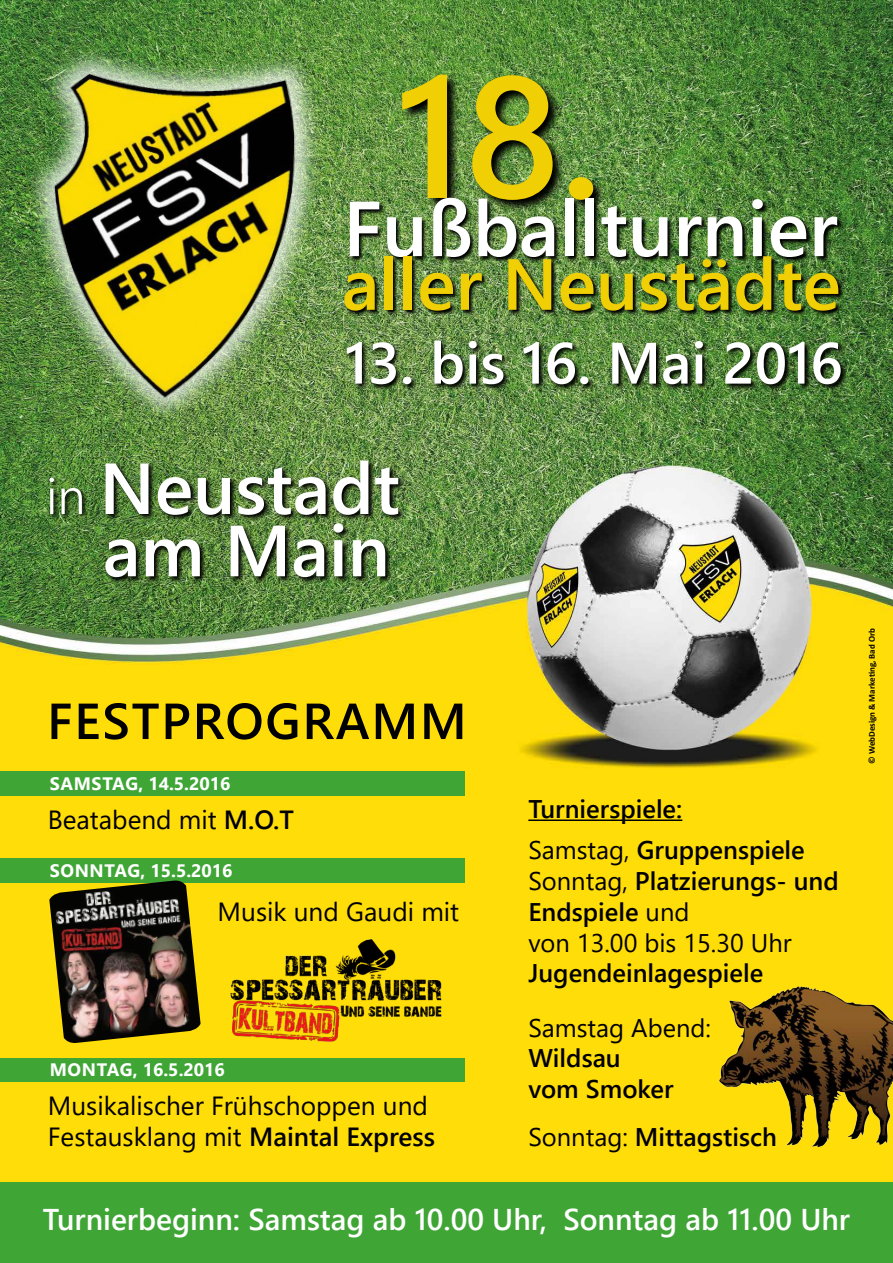
<style>
.page{position:relative;width:893px;height:1263px;background:#fff}
.page>*{position:absolute;margin:0;border:0;box-sizing:border-box;transform-origin:0 0}
.t1{font:600 172.27px "Segoe UI";color:#f0cf04}
.t2{font:600 77.7px "Segoe UI";color:#fff}
.t3{font:600 72.3px "Segoe UI";color:#f0cf04}
.t4{font:600 72.22px/62.2px "Segoe UI";color:#fff;text-align:right}
.t5{font:600 58.12px "Segoe UI";color:#fff}
.t6{font:600 50.55px "Segoe UI";letter-spacing:.035em;color:#000}
.t7{font:600 30px "Segoe UI";color:#fff}
.t8{font:26.25px/31.5px "Segoe UI";color:#000}
.t9{font:600 25.5px/41.3px "Segoe UI";color:#000}
.t10{font:25.5px/30.8px "Segoe UI";color:#000}
.t11{font:700 18px "Segoe UI";color:#fff}
.t12{font:700 9px "Calibri";color:#000}
.s1{font-weight:300;font-size:50.85px}
.s2{font-weight:600}
.s3{font-weight:400}
</style>
<div class="page">
<img style="left:0;top:0;width:893px;height:1182px">
<img style="left:24px;top:41px;width:306px;height:387px">
<img style="left:50px;top:70px;width:254px;height:334px">
<svg style="left:401px;top:74px;width:205px;height:124px;background:#45652f"></svg>
<svg style="left:350px;top:198px;width:494px;height:58px;background:#405d2d"></svg>
<svg style="left:344px;top:256px;width:501px;height:61px;background:#405e2d"></svg>
<img style="left:346px;top:340px;width:502px;height:51px">
<svg style="left:48px;top:459px;width:357px;height:125px;background:#466630"></svg>
<hr style="left:528px;top:819px;width:154px;height:2px;background:#000">
<div style="left:0;top:772px;width:464px;height:24px;background:#3fa535"></div>
<div style="left:0;top:858px;width:464px;height:24px;background:#3fa535"></div>
<div style="left:0;top:1058px;width:464px;height:24px;background:#3fa535"></div>
<div style="left:0;top:1182px;width:893px;height:81px;background:#3fa535"></div>
<img style="left:49px;top:880px;width:152px;height:163px">
<img style="left:227px;top:935px;width:217px;height:107px">
<img style="left:692px;top:970px;width:201px;height:191px">
<h1 class="t1" style="left:395px;top:12px;width:208px">18.</h1>
<h2 class="t2" style="left:343px;top:172px;width:496px">Fußballturnier</h2>
<h3 class="t3" style="left:342px;top:232px;width:501px">aller Neustädte</h3>
<h3 class="t5" style="left:344px;top:321px;width:500px">13. bis 16. Mai 2016</h3>
<h3 class="t4" style="left:46px;top:453px;width:355px"><span class="s1">in</span> Neustadt am Main</h3>
<h3 class="t6" style="left:47px;top:684px;width:421px">FESTPROGRAMM</h3>
<p class="t11" style="left:50px;top:771px;width:182px">SAMSTAG, 14.5.2016</p>
<p class="t8" style="left:48px;top:802px;width:248px">Beatabend mit <span class="s2">M.O.T</span></p>
<p class="t11" style="left:50px;top:857px;width:184px">SONNTAG, 15.5.2016</p>
<p class="t8" style="left:218px;top:894px;width:243px">Musik und Gaudi mit</p>
<p class="t11" style="left:50px;top:1057px;width:177px">MONTAG, 16.5.2016</p>
<p class="t8" style="left:48px;top:1088px;width:389px">Musikalischer Frühschoppen und<br>Festausklang mit <span class="s2">Maintal Express</span></p>
<p class="t9" style="left:528px;top:787px;width:278px">Turnierspiele:<br><span class="s3">Samstag,</span> Gruppenspiele</p>
<p class="t10" style="left:528px;top:864px;width:312px">Sonntag, <span class="s2">Platzierungs- und<br>Endspiele</span> und<br>von 13.00 bis 15.30 Uhr</p>
<p class="t9" style="left:528px;top:951px;width:236px">Jugendeinlagespiele</p>
<p class="t10" style="left:528px;top:1010px;width:184px">Samstag Abend:</p>
<p class="t9" style="left:528px;top:1041px;width:147px;line-height:30.8px">Wildsau vom Smoker</p>
<p class="t9" style="left:528px;top:1115px;width:250px"><span class="s3">Sonntag:</span> Mittagstisch</p>
<p class="t12" style="left:868px;top:764px;width:137px;rotate:-90deg">© WebDesign &amp; Marketing, Bad Orb</p>
<p class="t7" style="left:43px;top:1197px;width:809px">Turnierbeginn: Samstag ab 10.00 Uhr, Sonntag ab 11.00 Uhr</p>
</div>
